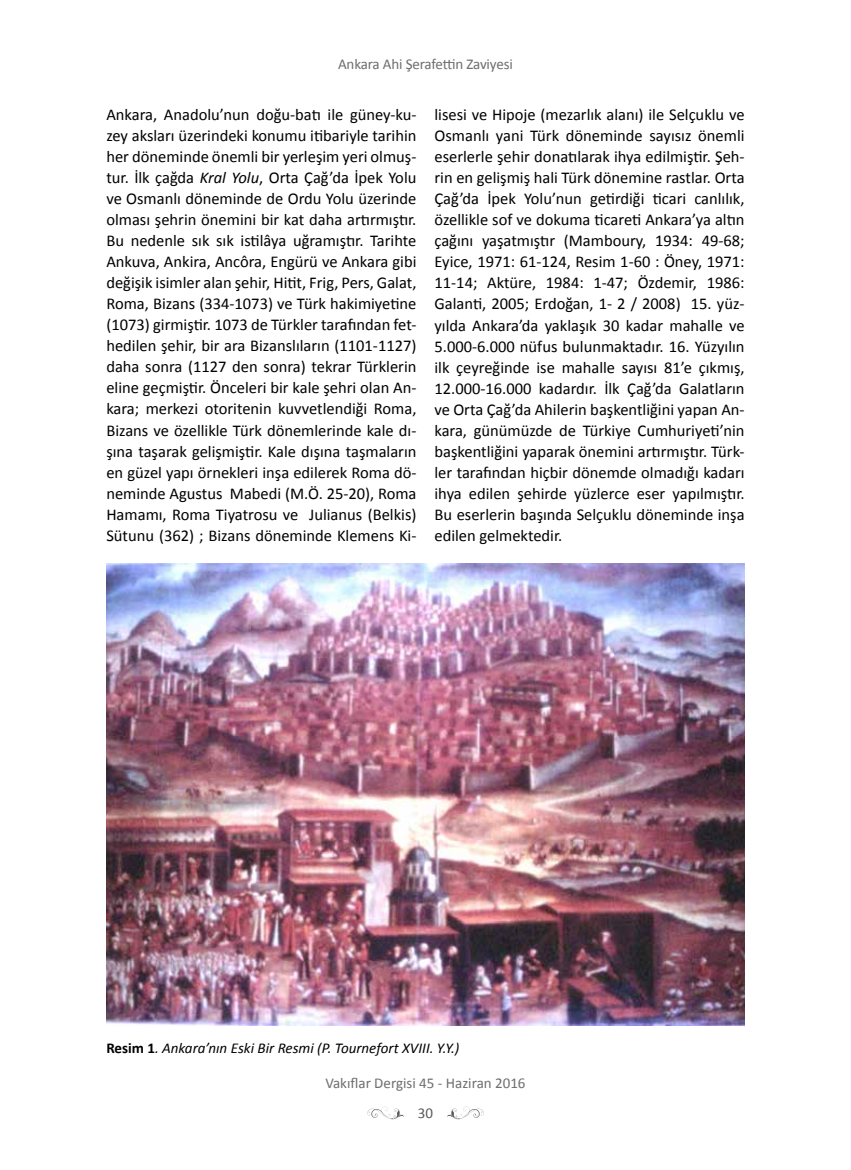
<style>
.page{position:relative;width:851px;height:1170px;background:#fff}
.page>*{position:absolute;margin:0;border:0;box-sizing:border-box;transform-origin:0 0}
.t1{font:16.5px/21px "Calibri";color:#000;text-align:justify}
.t2{font:15px "Calibri";letter-spacing:-.01em;color:#6d6e71}
.t3{font:italic 15px "Calibri";color:#000}
.t4{font:15px "Calibri";color:#58595b}
.s1{font-style:italic}
.s2{font-weight:700;font-style:normal}
</style>
<div class="page">
<svg style="left:367px;top:1106px;width:37px;height:14px"></svg>
<svg style="left:447px;top:1106px;width:37px;height:14px"></svg>
<img style="left:106px;top:563px;width:638px;height:462px">
<p class="t2" style="left:338px;top:54px;width:176px">Ankara Ahi Şerafettin Zaviyesi</p>
<p class="t1" style="left:106px;top:104px;width:311px">Ankara, Anadolu’nun doğu-batı ile güney-ku&shy;zey aksları üzerindeki konumu itibariyle tarihin her döneminde önemli bir yerleşim yeri olmuş&shy;tur. İlk çağda <span class="s1">Kral Yolu</span>, Orta Çağ’da İpek Yolu ve Osmanlı döneminde de Ordu Yolu üzerinde olması şehrin önemini bir kat daha artırmıştır.<br>Bu nedenle sık sık istilâya uğramıştır. Tarihte Ankuva, Ankira, Ancôra, Engürü ve Ankara gibi değişik isimler alan şehir, Hitit, Frig, Pers, Galat, Roma, Bizans (334-1073) ve Türk hakimiyetine (1073) girmiştir. 1073 de Türkler tarafından fet&shy;hedilen şehir, bir ara Bizanslıların (1101-1127) daha sonra (1127 den sonra) tekrar Türklerin eline geçmiştir. Önceleri bir kale şehri olan An&shy;kara; merkezi otoritenin kuvvetlendiği Roma, Bizans ve özellikle Türk dönemlerinde kale dı&shy;şına taşarak gelişmiştir. Kale dışına taşmaların en güzel yapı örnekleri inşa edilerek Roma dö&shy;neminde Agustus Mabedi (M.Ö. 25-20), Roma Hamamı, Roma Tiyatrosu ve Julianus (Belkis)<br>Sütunu (362) ; Bizans döneminde Klemens Ki-</p>
<p class="t1" style="left:434px;top:104px;width:311px">lisesi ve Hipoje (mezarlık alanı) ile Selçuklu ve Osmanlı yani Türk döneminde sayısız önemli eserlerle şehir donatılarak ihya edilmiştir. Şeh&shy;rin en gelişmiş hali Türk dönemine rastlar. Orta Çağ’da İpek Yolu’nun getirdiği ticari canlılık, özellikle sof ve dokuma ticareti Ankara’ya altın çağını yaşatmıştır (Mamboury, 1934: 49-68; Eyice, 1971: 61-124, Resim 1-60 : Öney, 1971:<br>11-14; Aktüre, 1984: 1-47; Özdemir, 1986:<br>Galanti, 2005; Erdoğan, 1- 2 / 2008) 15. yüz&shy;yılda Ankara’da yaklaşık 30 kadar mahalle ve 5.000-6.000 nüfus bulunmaktadır. 16. Yüzyılın ilk çeyreğinde ise mahalle sayısı 81’e çıkmış, 12.000-16.000 kadardır. İlk Çağ’da Galatların ve Orta Çağ’da Ahilerin başkentliğini yapan An&shy;kara, günümüzde de Türkiye Cumhuriyeti’nin başkentliğini yaparak önemini artırmıştır. Türk&shy;ler tarafından hiçbir dönemde olmadığı kadarı ihya edilen şehirde yüzlerce eser yapılmıştır.<br>Bu eserlerin başında Selçuklu döneminde inşa edilen gelmektedir.</p>
<p class="t3" style="left:106px;top:1038px;width:354px"><span class="s2">Resim 1</span>. Ankara’nın Eski Bir Resmi (P. Tournefort XVIII. Y.Y.)</p>
<p class="t2" style="left:325px;top:1073px;width:202px">Vakıflar Dergisi 45 - Haziran 2016</p>
<p class="t4" style="left:418px;top:1103px;width:17px">30</p>
</div>
